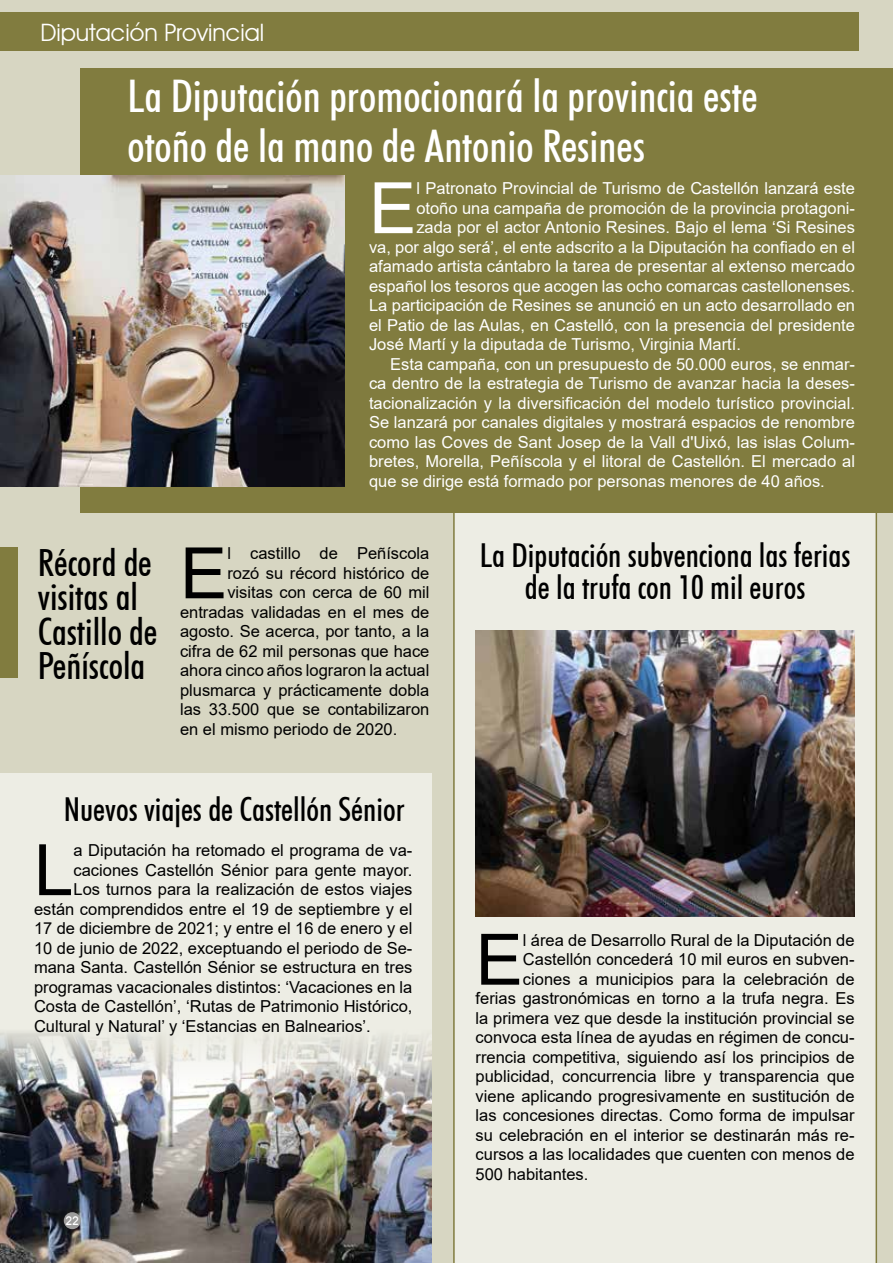
<style>
.page{position:relative;width:893px;height:1263px;background:#d7d6c2}
.page>*{position:absolute;margin:0;border:0;box-sizing:border-box;transform-origin:0 0}
.t1{font:70.95px "Arial";color:#000}
.t2{font:70.95px "Arial";color:#fff}
.t3{font:500 condensed 45px/49.5px "Futura BT";color:#fff}
.t4{font:500 condensed 37.5px/34.5px "Futura BT";color:#000}
.t5{font:500 condensed 33px/31.5px "Futura BT";color:#000;text-align:center}
.t6{font:24px "Avant Garde IT Cby BT";color:#fff}
.t7{font:16.5px "Arial";color:#000}
.t8{font:16.5px "Arial";color:#fff}
.t9{font:500 12px "Avant Garde IT Cby BT";color:#fff}
</style>
<div class="page">
<div style="left:0;top:773px;width:431px;height:490px;background:#edede4"></div>
<div style="left:453px;top:512px;width:424px;height:751px;background:#edede4"></div>
<div style="left:81px;top:68px;width:812px;height:444px;background:#817c3f"></div>
<div style="left:0;top:13px;width:859px;height:38px;background:#817c3f"></div>
<img style="left:0;top:175px;width:344px;height:312px">
<img style="left:476px;top:630px;width:379px;height:286px">
<img style="left:0;top:1032px;width:431px;height:231px">
<div style="left:0;top:547px;width:17px;height:131px;background:#817c3f"></div>
<div style="left:64px;top:1212px;width:17px;height:17px;background:#9d9d9c;border-radius:50%"></div>
<h3 class="t6" style="left:40px;top:18px;width:225px">Diputación Provincial</h3>
<h2 class="t3" style="left:127px;top:71px;width:632px">La Diputación promocionará la provincia este otoño de la mano de Antonio Resines</h2>
<h3 class="t4" style="left:38px;top:545px;width:121px">Récord de visitas al<br>Castillo de<br>Peñíscola</h3>
<h1 class="t2" style="left:369px;top:159px;width:49px">E</h1>
<p class="t8" style="left:416px;top:177px;width:440px">l Patronato Provincial de Turismo de Castellón lanzará este</p>
<p class="t8" style="left:416px;top:196px;width:440px">otoño una campaña de promoción de la provincia protagoni-</p>
<p class="t8" style="left:416px;top:216px;width:440px">zada por el actor Antonio Resines. Bajo el lema ‘Si Resines</p>
<p class="t8" style="left:369px;top:235px;width:488px">va, por algo será’, el ente adscrito a la Diputación ha confiado en el</p>
<p class="t8" style="left:369px;top:255px;width:487px">afamado artista cántabro la tarea de presentar al extenso mercado</p>
<p class="t8" style="left:369px;top:274px;width:488px">español los tesoros que acogen las ocho comarcas castellonenses.</p>
<p class="t8" style="left:369px;top:294px;width:488px">La participación de Resines se anunció en un acto desarrollado en</p>
<p class="t8" style="left:369px;top:313px;width:487px">el Patio de las Aulas, en Castelló, con la presencia del presidente</p>
<p class="t8" style="left:369px;top:333px;width:374px">José Martí y la diputada de Turismo, Virginia Martí.</p>
<p class="t8" style="left:390px;top:353px;width:466px">Esta campaña, con un presupuesto de 50.000 euros, se enmar-</p>
<p class="t8" style="left:369px;top:372px;width:487px">ca dentro de la estrategia de Turismo de avanzar hacia la deses-</p>
<p class="t8" style="left:369px;top:392px;width:488px">tacionalización y la diversificación del modelo turístico provincial.</p>
<p class="t8" style="left:369px;top:411px;width:487px">Se lanzará por canales digitales y mostrará espacios de renombre</p>
<p class="t8" style="left:369px;top:431px;width:488px">como las Coves de Sant Josep de la Vall d'Uixó, las islas Colum-</p>
<p class="t8" style="left:369px;top:450px;width:488px">bretes, Morella, Peñíscola y el litoral de Castellón. El mercado al</p>
<p class="t8" style="left:369px;top:470px;width:457px">que se dirige está formado por personas menores de 40 años.</p>
<h1 class="t1" style="left:180px;top:524px;width:49px">E</h1>
<p class="t7" style="left:227px;top:542px;width:204px">l castillo de Peñíscola</p>
<p class="t7" style="left:227px;top:562px;width:204px">rozó su récord histórico de</p>
<p class="t7" style="left:227px;top:581px;width:204px">visitas con cerca de 60 mil</p>
<p class="t7" style="left:180px;top:601px;width:251px">entradas validadas en el mes de</p>
<p class="t7" style="left:180px;top:620px;width:251px">agosto. Se acerca, por tanto, a la</p>
<p class="t7" style="left:180px;top:640px;width:251px">cifra de 62 mil personas que hace</p>
<p class="t7" style="left:180px;top:659px;width:251px">ahora cinco años lograron la actual</p>
<p class="t7" style="left:180px;top:679px;width:251px">plusmarca y prácticamente dobla</p>
<p class="t7" style="left:180px;top:698px;width:251px">las 33.500 que se contabilizaron</p>
<p class="t7" style="left:180px;top:718px;width:219px">en el mismo periodo de 2020.</p>
<h3 class="t5" style="left:480px;top:539px;width:372px">La Diputación subvenciona las ferias de la trufa con 10 mil euros</h3>
<h3 class="t5" style="left:64px;top:794px;width:342px">Nuevos viajes de Castellón Sénior</h3>
<h1 class="t1" style="left:34px;top:821px;width:41px">L</h1>
<p class="t7" style="left:73px;top:839px;width:340px">a Diputación ha retomado el programa de va-</p>
<p class="t7" style="left:73px;top:858px;width:340px">caciones Castellón Sénior para gente mayor.</p>
<p class="t7" style="left:73px;top:878px;width:340px">Los turnos para la realización de estos viajes</p>
<p class="t7" style="left:34px;top:897px;width:380px">están comprendidos entre el 19 de septiembre y el</p>
<p class="t7" style="left:34px;top:917px;width:380px">17 de diciembre de 2021; y entre el 16 de enero y el</p>
<p class="t7" style="left:34px;top:936px;width:380px">10 de junio de 2022, exceptuando el periodo de Se-</p>
<p class="t7" style="left:34px;top:956px;width:380px">mana Santa. Castellón Sénior se estructura en tres</p>
<p class="t7" style="left:34px;top:975px;width:380px">programas vacacionales distintos: ‘Vacaciones en la</p>
<p class="t7" style="left:34px;top:995px;width:380px">Costa de Castellón’, ‘Rutas de Patrimonio Histórico,</p>
<p class="t7" style="left:34px;top:1014px;width:338px">Cultural y Natural’ y ‘Estancias en Balnearios’.</p>
<p class="t9" style="left:65px;top:1213px;width:15px">22</p>
<h1 class="t1" style="left:476px;top:911px;width:49px">E</h1>
<p class="t7" style="left:523px;top:928px;width:333px">l área de Desarrollo Rural de la Diputación de</p>
<p class="t7" style="left:523px;top:948px;width:333px">Castellón concederá 10 mil euros en subven-</p>
<p class="t7" style="left:523px;top:967px;width:333px">ciones a municipios para la celebración de</p>
<p class="t7" style="left:476px;top:987px;width:381px">ferias gastronómicas en torno a la trufa negra. Es</p>
<p class="t7" style="left:476px;top:1006px;width:380px">la primera vez que desde la institución provincial se</p>
<p class="t7" style="left:476px;top:1026px;width:380px">convoca esta línea de ayudas en régimen de concu-</p>
<p class="t7" style="left:476px;top:1045px;width:380px">rrencia competitiva, siguiendo así los principios de</p>
<p class="t7" style="left:476px;top:1065px;width:380px">publicidad, concurrencia libre y transparencia que</p>
<p class="t7" style="left:476px;top:1084px;width:380px">viene aplicando progresivamente en sustitución de</p>
<p class="t7" style="left:476px;top:1104px;width:380px">las concesiones directas. Como forma de impulsar</p>
<p class="t7" style="left:476px;top:1123px;width:380px">su celebración en el interior se destinarán más re-</p>
<p class="t7" style="left:476px;top:1143px;width:380px">cursos a las localidades que cuenten con menos de</p>
<p class="t7" style="left:476px;top:1162px;width:114px">500 habitantes.</p>
</div>
